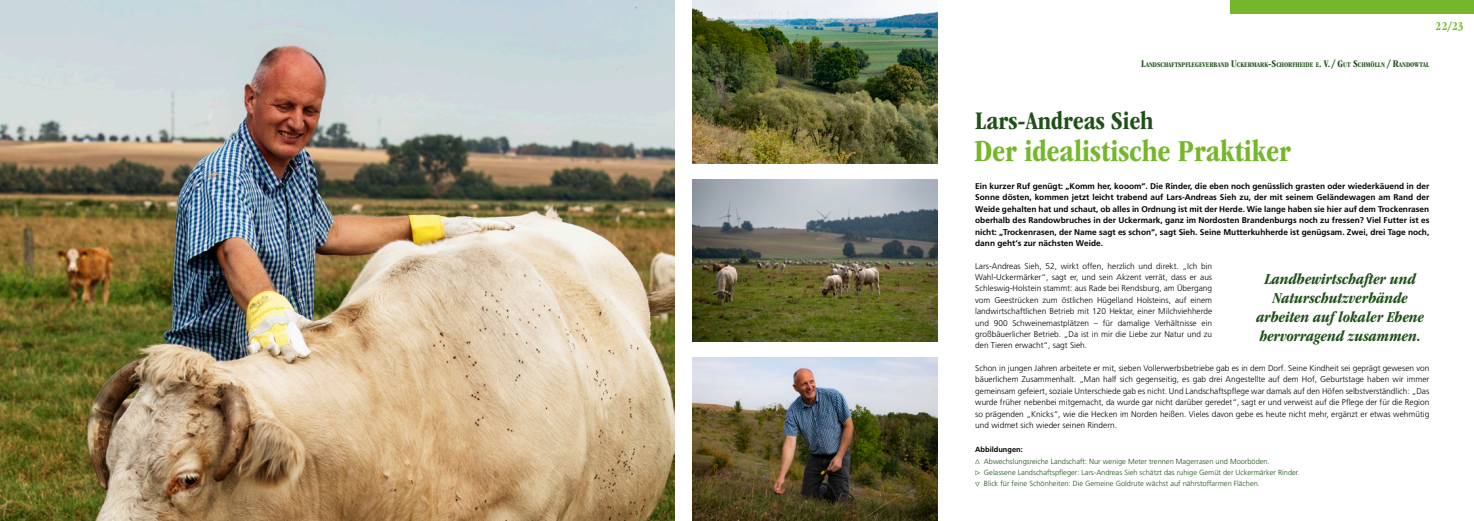
<style>
.page{position:relative;width:1474px;height:521px;background:#fff}
.page>*{position:absolute;margin:0;border:0;box-sizing:border-box;transform-origin:0 0}
.Kapitel-Titel_ohne_I{font:700 condensed 31.5px "ITC Garamond Std";color:#75b72a}
.Kapitel-Titel_ohne_I-2{font:700 condensed 26.25px "ITC Garamond Std";color:#1f5018}
.quote{font:italic 700 condensed 15.75px/18.9px "ITC Garamond Std";color:#1f5018;text-align:center}
.t1{font:700 condensed 12.25px "ITC Garamond Std";color:#75b72a}
.LT_1-Sp{font:300 8.31px/11.4px "Frutiger LT Std";color:#000;text-align:justify}
.LT_1-Sp_Intro{font:700 8.31px/11.4px "Frutiger LT Std";color:#000;text-align:justify}
.t2{font:300 7.44px/11.4px "Frutiger LT Std";color:#1f5018}
.t3{font:700 7.44px "Frutiger LT Std";color:#000}
.t4{font:700 condensed 7.35px "ITC Garamond Std";color:#1f5018}
.s1{font-size:10.5px}
</style>
<div class="page">
<div style="left:1229px;top:0;width:244px;height:14px;background:#75b72a"></div>
<img style="left:0;top:0;width:675px;height:521px">
<img style="left:692px;top:0;width:246px;height:163px">
<img style="left:692px;top:358px;width:246px;height:163px">
<img style="left:692px;top:179px;width:246px;height:162px">
<svg style="left:975px;top:471px;width:4px;height:4px"></svg>
<svg style="left:975px;top:482px;width:4px;height:4px"></svg>
<h3 class="t1" style="left:1435px;top:19px;width:30px">22/23</h3>
<p class="t4" style="left:1141px;top:60px;width:289px"><span class="s1">L</span>ANDSCHAFTSPFLEGEVERBAND <span class="s1">U</span>CKERMARK<span class="s1">-S</span>CHORFHEIDE E<span class="s1">. V. / G</span>UT <span class="s1">S</span>CHMÖLLN <span class="s1">/ R</span>ANDOWTAL</p>
<h1 class="Kapitel-Titel_ohne_I-2" style="left:975px;top:106px;width:180px">Lars-Andreas Sieh</h1>
<h1 class="Kapitel-Titel_ohne_I" style="left:974px;top:133px;width:318px">Der idealistische Praktiker</h1>
<p class="LT_1-Sp_Intro" style="left:975px;top:180px;width:455px">Ein kurzer Ruf genügt: „Komm her, kooom“. Die Rinder, die eben noch genüsslich grasten oder wiederkäuend in der Sonne dösten, kommen jetzt leicht trabend auf Lars-Andreas Sieh zu, der mit seinem Geländewagen am Rand der Weide gehalten hat und schaut, ob alles in Ordnung ist mit der Herde. Wie lange haben sie hier auf dem Trockenrasen oberhalb des Randowbruches in der Uckermark, ganz im Nordosten Brandenburgs noch zu fressen? Viel Futter ist es nicht: „Trockenrasen, der Name sagt es schon“, sagt Sieh. Seine Mutterkuhherde ist genügsam. Zwei, drei Tage noch, dann geht‘s zur nächsten Weide.</p>
<p class="LT_1-Sp" style="left:975px;top:260px;width:238px">Lars-Andreas Sieh, 52, wirkt offen, herzlich und direkt. „Ich bin Wahl-Uckermärker“, sagt er, und sein Akzent verrät, dass er aus Schleswig-Holstein stammt: aus Rade bei Rendsburg, am Übergang vom Geestrücken zum östlichen Hügelland Holsteins, auf einem landwirtschaftlichen Betrieb mit 120 Hektar, einer Milchviehherde und 900 Schweinemastplätzen – für damalige Verhältnisse ein großbäuerlicher Betrieb. „Da ist in mir die Liebe zur Natur und zu den Tieren erwacht“, sagt Sieh.</p>
<p class="LT_1-Sp" style="left:975px;top:363px;width:455px">Schon in jungen Jahren arbeitete er mit, sieben Vollerwerbsbetriebe gab es in dem Dorf. Seine Kindheit sei geprägt gewesen von bäuerlichem Zusammenhalt. „Man half sich gegenseitig, es gab drei Angestellte auf dem Hof, Geburtstage haben wir immer gemeinsam gefeiert, soziale Unterschiede gab es nicht. Und Landschaftspflege war damals auf den Höfen selbstverständlich: „Das wurde früher nebenbei mitgemacht, da wurde gar nicht darüber geredet“, sagt er und verweist auf die Pflege der für die Region so prägenden „Knicks“, wie die Hecken im Norden heißen. Vieles davon gebe es heute nicht mehr, ergänzt er etwas wehmütig und widmet sich wieder seinen Rindern.</p>
<p class="quote" style="left:1256px;top:270px;width:169px">Landbewirtschafter und<br>Naturschutzverbände arbeiten auf lokaler Ebene hervorragend zusammen.</p>
<p class="t3" style="left:975px;top:445px;width:49px">Abbildungen:</p>
<p class="t2" style="left:983px;top:455px;width:317px">Abwechslungsreiche Landschaft: Nur wenige Meter trennen Magerrasen und Moorböden.<br>Gelassene Landschaftspfleger: Lars-Andreas Sieh schätzt das ruhige Gemüt der Uckermärker Rinder.<br>Blick für feine Schönheiten: Die Gemeine Goldrute wächst auf nährstoffarmen Flächen.</p>
</div>
